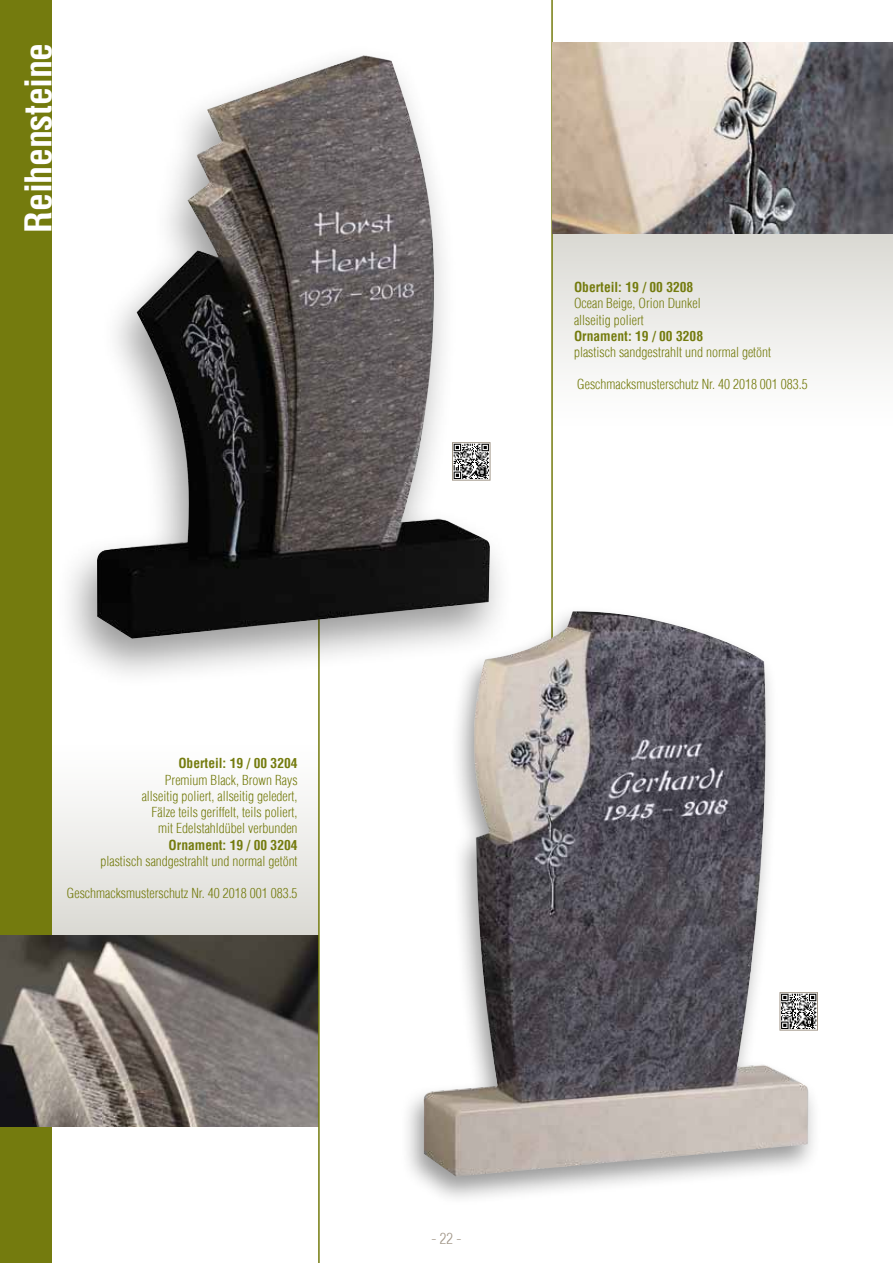
<style>
.page{position:relative;width:893px;height:1263px;background:#fff}
.page>*{position:absolute;margin:0;border:0;box-sizing:border-box;transform-origin:0 0}
.t1{font:700 condensed 36px "Helvetica LT";letter-spacing:-.01em;color:#fff}
.t2{font:300 condensed 15px "Helvetica LT";color:#a19688}
.t3{font:300 condensed 13.5px/16.2px "Helvetica LT";color:#747b0e}
.t4{font:700 condensed 13.5px "Helvetica LT";color:#747b0e}
</style>
<div class="page">
<div style="left:553px;top:234px;width:340px;height:191px;background:linear-gradient(to bottom,#dbdad4,#fff)"></div>
<hr style="left:551px;top:0;width:2px;height:731px;background:#747b0e">
<div style="left:43px;top:744px;width:276px;height:191px;background:linear-gradient(to bottom,#fff,#dad9d3)"></div>
<div style="left:0;top:0;width:51px;height:1263px;background:#747b0e"></div>
<img style="left:553px;top:43px;width:340px;height:191px">
<div style="left:400px;top:604px;width:422px;height:602px;background:#000;opacity:.4"></div>
<img style="left:421px;top:611px;width:388px;height:565px">
<img style="left:0;top:935px;width:318px;height:192px">
<svg style="left:782px;top:994px;width:34px;height:34px"></svg>
<div style="left:780px;top:992px;width:38px;height:38px;border:1px solid #a19688"></div>
<hr style="left:318px;top:583px;width:2px;height:680px;background:#747b0e">
<div style="left:55px;top:43px;width:459px;height:646px;background:#000;opacity:.4"></div>
<img style="left:97px;top:55px;width:393px;height:584px">
<h1 class="t1" style="left:16px;top:233px;width:192px;rotate:-90deg">Reihensteine</h1>
<p class="t4" style="left:574px;top:279px;width:121px">Oberteil: 19 / 00 3208</p>
<p class="t3" style="left:574px;top:295px;width:128px">Ocean Beige, Orion Dunkel allseitig poliert</p>
<p class="t4" style="left:574px;top:327px;width:131px">Ornament: 19 / 00 3208</p>
<p class="t3" style="left:574px;top:344px;width:199px">plastisch sandgestrahlt und normal getönt</p>
<p class="t3" style="left:577px;top:376px;width:232px">Geschmacksmusterschutz Nr. 40 2018 001 083.5</p>
<p class="t4" style="left:178px;top:755px;width:121px">Oberteil: 19 / 00 3204</p>
<p class="t3" style="left:142px;top:772px;width:157px;text-align:right">Premium Black, Brown Rays allseitig poliert, allseitig geledert, Fälze teils geriffelt, teils poliert, mit Edelstahldübel verbunden</p>
<p class="t4" style="left:169px;top:836px;width:131px">Ornament: 19 / 00 3204</p>
<p class="t3" style="left:100px;top:853px;width:199px">plastisch sandgestrahlt und normal getönt</p>
<p class="t3" style="left:67px;top:885px;width:232px">Geschmacksmusterschutz Nr. 40 2018 001 083.5</p>
<p class="t2" style="left:431px;top:1230px;width:31px">- 22 -</p>
</div>
